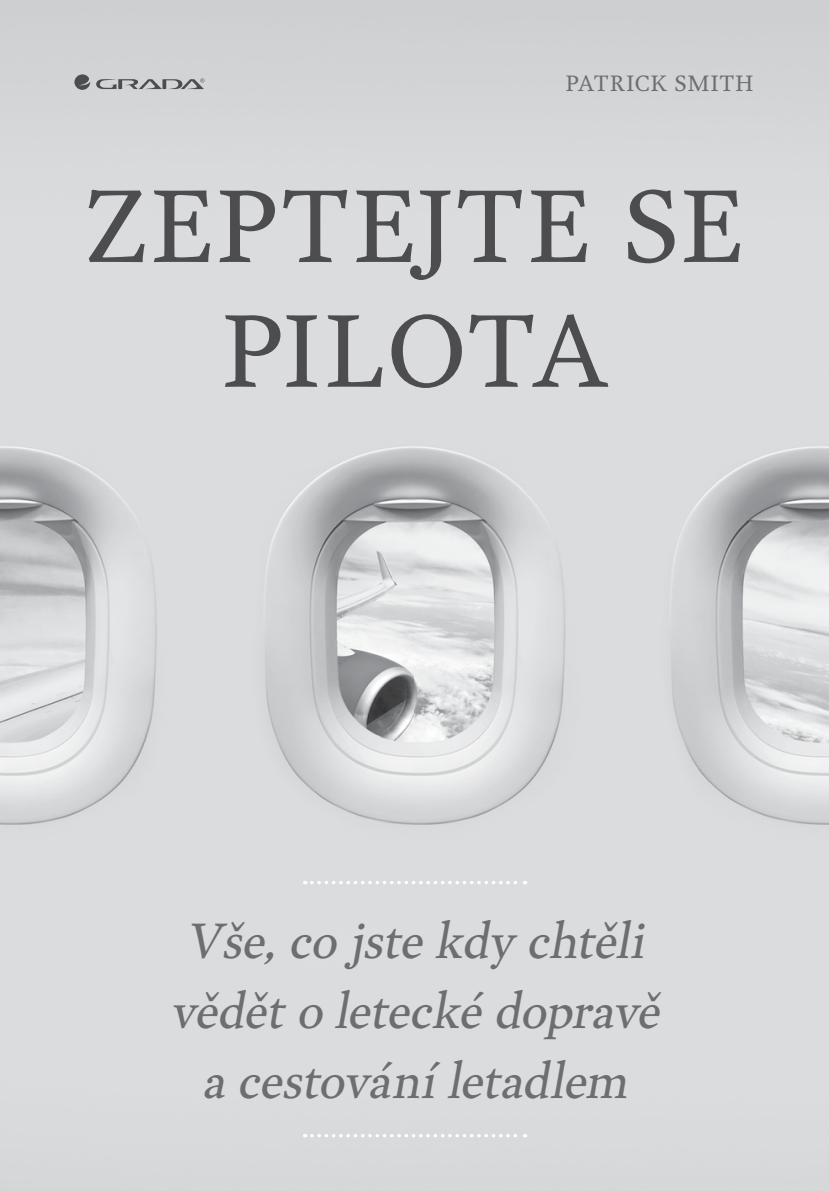
<style>
.page{position:relative;width:829px;height:1191px;background:#fff}
.page>*{position:absolute;margin:0;border:0;box-sizing:border-box;transform-origin:0 0}
.t1{font:101.67px/124.8px "Garvis Pro";letter-spacing:.03em;color:#4d4d4f;text-align:center}
.t2{font:italic 49px/70px "Garvis Pro";color:#6d6e71;text-align:center}
.t3{font:22.05px "Garvis Pro";letter-spacing:.035em;color:#6d6e71}
</style>
<div class="page">
<img style="left:0;top:0;width:828px;height:1191px">
<svg style="left:96px;top:78px;width:108px;height:11px"></svg>
<svg style="left:74px;top:74px;width:16px;height:16px"></svg>
<svg style="left:312px;top:1134px;width:213px;height:3px"></svg>
<svg style="left:312px;top:881px;width:213px;height:3px"></svg>
<p class="t3" style="left:565px;top:68px;width:189px">PATRICK SMITH</p>
<h1 class="t1" style="left:86px;top:161px;width:658px">ZEPTEJTE SE<br>PILOTA</h1>
<p class="t2" style="left:170px;top:904px;width:502px">Vše,co j ste kdy chtěli věděto letecké dopravě a cestováníletadlem</p>
</div>
